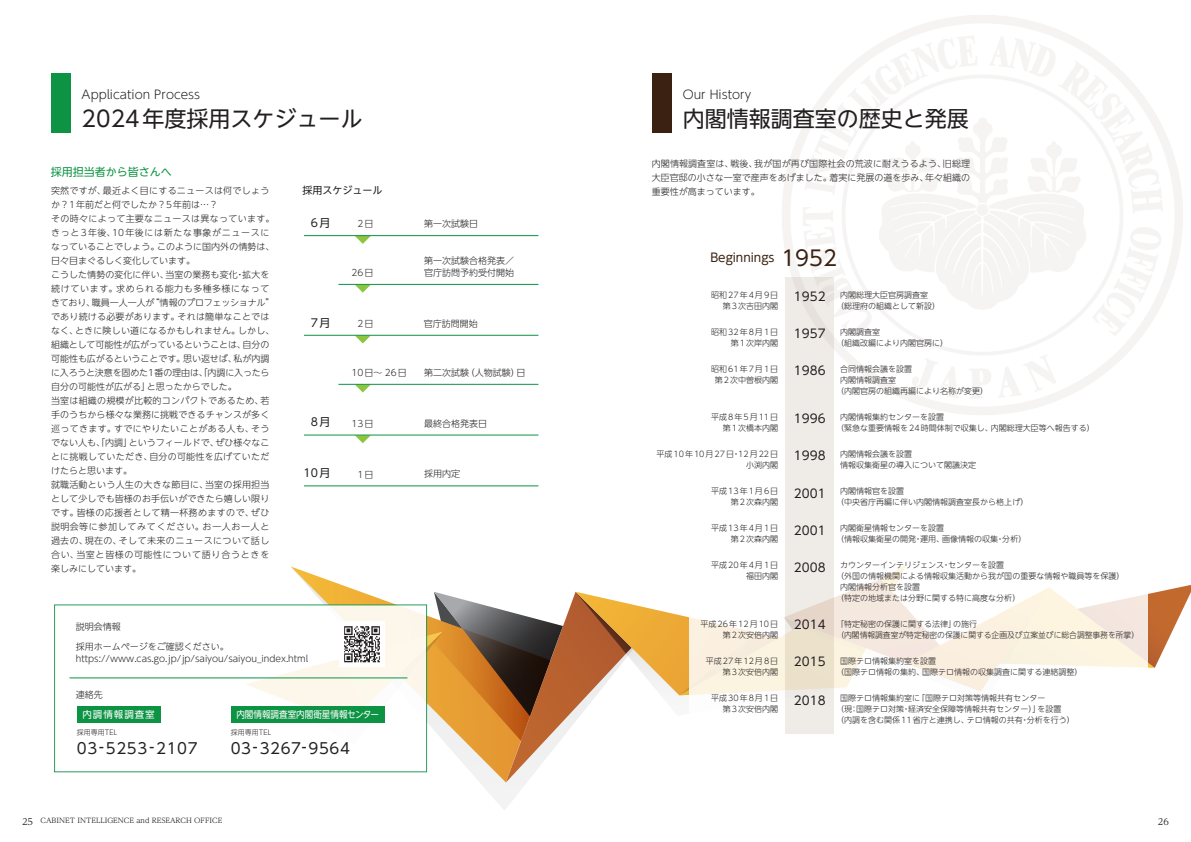
<style>
.page{position:relative;width:1191px;height:842px;background:#fff}
.page>*{position:absolute;margin:0;border:0;box-sizing:border-box;transform-origin:0 0}
.t1{font:22px "UD Shin Go NT Pro";color:#231f20}
.t2{font:15px "UD Shin Go NT Pro";letter-spacing:.04em;color:#231f20}
.t3{font:12px "UD Shin Go NT Pro";color:#231f20}
.t4{font:300 12px "UD Shin Go NT Pro";color:#231f20}
.t5{font:12px "UD Shin Go NT Pro";color:#3a2111}
.t6{font:11px "UD Shin Go NT Pro";color:#0d9344}
.t7{font:11px "UD Shin Go NT Pro";letter-spacing:.125em;color:#231f20}
.t8{font:10px "UD Shin Go NT Pro";color:#231f20}
.t9{font:9.5px "UD Shin Go NT Pro";color:#fff;scale:.9 1}
.t10{font:9.5px "UD Shin Go NT Pro";letter-spacing:.1em;color:#fff}
.t11{font:300 9px/14px "UD Shin Go NT Pro";letter-spacing:.01em;color:#231f20}
.t12{font:300 9px "UD Shin Go NT Pro";letter-spacing:.03em;color:#231f20}
.t13{font:9px "UD Reimin Pro";color:#231f20}
.t14{font:300 8px/11px "UD Shin Go NT Pro";color:#231f20}
.t15{font:300 8px/11px "UD Shin Go NT Pro";letter-spacing:.125em;color:#231f20;text-align:right}
.t16{font:300 8px/11px "UD Shin Go NT Pro";letter-spacing:.06em;color:#231f20;text-align:right}
.t17{font:7px "UD Reimin Pro";color:#231f20}
.t18{font:300 7px "UD Shin Go NT Pro";color:#231f20}
.s1{font-size:21px}
.s2{font-size:9px}
</style>
<div class="page">
<svg style="left:480px;top:782px;width:47px;height:27px"></svg>
<svg style="left:245px;top:566px;width:946px;height:216px"></svg>
<svg style="left:689px;top:555px;width:458px;height:193px"></svg>
<svg style="left:785px;top:278px;width:48px;height:456px;fill:#efebe7"></svg>
<svg style="left:355px;top:236px;width:16px;height:8px"></svg>
<hr style="left:304px;top:235px;width:234px;height:1px;background:#0d9344">
<svg style="left:355px;top:285px;width:16px;height:8px"></svg>
<hr style="left:338px;top:284px;width:200px;height:1px;background:#0d9344">
<svg style="left:355px;top:336px;width:15px;height:7px"></svg>
<hr style="left:304px;top:335px;width:234px;height:1px;background:#0d9344">
<svg style="left:355px;top:435px;width:16px;height:8px"></svg>
<hr style="left:304px;top:434px;width:234px;height:1px;background:#0d9344">
<hr style="left:304px;top:485px;width:234px;height:1px;background:#0d9344">
<svg style="left:355px;top:385px;width:15px;height:7px"></svg>
<hr style="left:338px;top:384px;width:200px;height:1px;background:#0d9344">
<div style="left:54px;top:605px;width:373px;height:167px;background:#fff;border:1px solid #0d9344"></div>
<hr style="left:69px;top:678px;width:338px;height:1px;background:#0d9344">
<div style="left:231px;top:706px;width:153px;height:17px;background:#0d9344"></div>
<div style="left:77px;top:706px;width:83px;height:17px;background:#0d9344"></div>
<div style="left:652px;top:74px;width:20px;height:59px;background:#3a2111"></div>
<div style="left:51px;top:74px;width:20px;height:59px;background:#0d9344"></div>
<img style="left:344px;top:626px;width:36px;height:37px">
<h3 class="t4" style="left:82px;top:84px;width:120px">Application Process</h3>
<h3 class="t4" style="left:683px;top:84px;width:70px">Our History</h3>
<h1 class="t1" style="left:82px;top:101px;width:282px">2024年度採用スケジュール</h1>
<h1 class="t1" style="left:683px;top:101px;width:287px">内閣情報調査室の歴史と発展</h1>
<p class="t11" style="left:652px;top:157px;width:320px">内閣情報調査室は、戦後、我が国が再び国際社会の荒波に耐えうるよう、旧総理大臣官邸の小さな一室で産声をあげました。着実に発展の道を歩み、年々組織の</p>
<p class="t12" style="left:51px;top:184px;width:220px">突然ですが、最近よく目にするニュースは何でしょう</p>
<p class="t11" style="left:652px;top:185px;width:109px">重要性が高まっています。</p>
<p class="t11" style="left:51px;top:198px;width:225px">か？1年前だと何でしたか？5年前は…？<br>その時々によって主要なニュースは異なっています。きっと3年後、10年後には新たな事象がニュースになっていることでしょう。このように国内外の情勢は、日々目まぐるしく変化しています。<br>こうした情勢の変化に伴い、当室の業務も変化・拡大を続けています。求められる能力も多種多様になってきており、職員一人一人が“情報のプロフェッショナル”であり続ける必要があります。それは簡単なことではなく、ときに険しい道になるかもしれません。しかし、組織として可能性が広がっているということは、自分の可能性も広がるということです。思い返せば、私が内調に入ろうと決意を固めた1番の理由は、「内調に入ったら自分の可能性が広がる」と思ったからでした。<br>当室は組織の規模が比較的コンパクトであるため、若手のうちから様々な業務に挑戦できるチャンスが多く巡ってきます。すでにやりたいことがある人も、そうでない人も、「内調」というフィールドで、ぜひ様々なことに挑戦していただき、自分の可能性を広げていただけたらと思います。<br>就職活動という人生の大きな節目に、当室の採用担当として少しでも皆様のお手伝いができたら嬉しい限りです。皆様の応援者として精一杯務めますので、ぜひ説明会等に参加してみてください。お一人お一人と過去の、現在の、そして未来のニュースについて話し合い、当室と皆様の可能性について語り合うときを楽しみにしています。</p>
<p class="t6" style="left:51px;top:162px;width:122px">採用担当者から皆さんへ</p>
<p class="t8" style="left:302px;top:182px;width:81px">採用スケジュール</p>
<p class="t7" style="left:311px;top:214px;width:21px">6月</p>
<p class="t11" style="left:357px;top:217px;width:18px">2日</p>
<p class="t11" style="left:424px;top:216px;width:55px">第一次試験日</p>
<h3 class="t5" style="left:710px;top:247px;width:128px">Beginnings <span class="s1">1952</span></h3>
<p class="t11" style="left:424px;top:254px;width:92px;line-height:12px">第一次試験合格発表／官庁訪問予約受付開始</p>
<p class="t11" style="left:351px;top:265px;width:24px">26日</p>
<p class="t15" style="left:711px;top:289px;width:69px">昭和27年4月9日第3次吉田内閣</p>
<p class="t15" style="left:711px;top:326px;width:69px">昭和32年8月1日第1次岸内閣</p>
<p class="t15" style="left:711px;top:363px;width:69px;text-align:center">昭和61年7月1日第2次中曽根内閣</p>
<p class="t15" style="left:711px;top:411px;width:69px">平成8年5月11日第1次橋本内閣</p>
<p class="t16" style="left:656px;top:448px;width:123px">平成10年10月27日・12月22日小渕内閣</p>
<p class="t15" style="left:711px;top:485px;width:69px">平成13年1月6日第2次森内閣</p>
<p class="t15" style="left:711px;top:522px;width:69px">平成13年4月1日第2次森内閣</p>
<p class="t15" style="left:711px;top:559px;width:69px">平成20年4月1日福田内閣</p>
<p class="t14" style="left:836px;top:289px;width:105px;text-indent:4px">内閣総理大臣官房調査室<br>（総理府の組織として新設）</p>
<p class="t14" style="left:836px;top:326px;width:113px;text-indent:4px">内閣調査室<br>（組織改編により内閣官房に）</p>
<p class="t14" style="left:840px;top:363px;width:73px">合同情報会議を設置</p>
<p class="t14" style="left:840px;top:374px;width:57px">内閣情報調査室</p>
<p class="t14" style="left:836px;top:385px;width:153px">（内閣官房の組織再編により名称が変更）</p>
<p class="t14" style="left:836px;top:411px;width:260px;text-indent:4px">内閣情報集約センターを設置<br>（緊急な重要情報を24時間体制で収集し、内閣総理大臣等へ報告する）</p>
<p class="t14" style="left:840px;top:448px;width:137px">内閣情報会議を設置<br>情報収集衛星の導入について閣議決定</p>
<p class="t14" style="left:836px;top:485px;width:193px;text-indent:4px">内閣情報官を設置<br>（中央省庁再編に伴い内閣情報調査室長から格上げ）</p>
<p class="t14" style="left:836px;top:522px;width:191px;text-indent:4px">内閣衛星情報センターを設置<br>（情報収集衛星の開発・運用、画像情報の収集・分析）</p>
<p class="t14" style="left:840px;top:559px;width:165px">カウンターインテリジェンス・センターを設置</p>
<p class="t14" style="left:836px;top:570px;width:289px">（外国の情報機関による情報収集活動から我が国の重要な情報や職員等を保護）</p>
<p class="t14" style="left:840px;top:581px;width:81px">内閣情報分析官を設置</p>
<p class="t14" style="left:836px;top:592px;width:185px">（特定の地域または分野に関する特に高度な分析）</p>
<p class="t14" style="left:836px;top:618px;width:304px">「特定秘密の保護に関する法律」の施行<br>（内閣情報調査室が特定秘密の保護に関する企画及び立案並びに総合調整事務を所掌）</p>
<p class="t14" style="left:836px;top:655px;width:247px;text-indent:4px">国際テロ情報集約室を設置<br>（国際テロ情報の集約、国際テロ情報の収集調査に関する連絡調整）</p>
<p class="t14" style="left:836px;top:692px;width:240px;text-indent:4px">国際テロ情報集約室に「国際テロ対策等情報共有センター<br>（現：国際テロ対策・経済安全保障等情報共有センター）」を設置<br>（内調を含む関係11省庁と連携し、テロ情報の共有・分析を行う）</p>
<h3 class="t3" style="left:794px;top:287px;width:33px">1952</h3>
<p class="t7" style="left:311px;top:313px;width:21px">7月</p>
<p class="t11" style="left:357px;top:316px;width:18px">2日</p>
<p class="t11" style="left:424px;top:316px;width:55px">官庁訪問開始</p>
<h3 class="t3" style="left:794px;top:324px;width:33px">1957</h3>
<h3 class="t3" style="left:794px;top:361px;width:33px">1986</h3>
<h3 class="t3" style="left:794px;top:409px;width:33px">1996</h3>
<h3 class="t3" style="left:794px;top:445px;width:33px">1998</h3>
<h3 class="t3" style="left:794px;top:484px;width:33px">2001</h3>
<h3 class="t3" style="left:794px;top:520px;width:33px">2001</h3>
<h3 class="t3" style="left:794px;top:557px;width:33px">2008</h3>
<p class="t11" style="left:351px;top:365px;width:57px">10日～ 26日</p>
<p class="t11" style="left:424px;top:365px;width:103px">第二次試験（人物試験）日</p>
<p class="t7" style="left:311px;top:413px;width:21px">8月</p>
<p class="t11" style="left:351px;top:416px;width:24px">13日</p>
<p class="t11" style="left:424px;top:416px;width:64px">最終合格発表日</p>
<p class="t7" style="left:303px;top:464px;width:28px">10月</p>
<p class="t11" style="left:357px;top:467px;width:18px">1日</p>
<p class="t11" style="left:424px;top:467px;width:37px">採用内定</p>
<h3 class="t3" style="left:794px;top:615px;width:33px">2014</h3>
<h3 class="t3" style="left:794px;top:652px;width:33px">2015</h3>
<h3 class="t3" style="left:794px;top:690px;width:33px">2018</h3>
<p class="t16" style="left:700px;top:618px;width:79px">平成26年12月10日第2次安倍内閣</p>
<p class="t15" style="left:706px;top:655px;width:74px">平成27年12月8日第3次安倍内閣</p>
<p class="t15" style="left:711px;top:692px;width:69px">平成30年8月1日第3次安倍内閣</p>
<p class="t11" style="left:76px;top:619px;width:46px">説明会情報</p>
<p class="t11" style="left:76px;top:641px;width:234px;line-height:11.9px">採用ホームページをご確認ください。https://www.cas.go.jp/jp/saiyou/saiyou_index.html</p>
<p class="t11" style="left:76px;top:687px;width:28px">連絡先</p>
<p class="t10" style="left:82px;top:707px;width:74px">内調情報調査室</p>
<p class="t9" style="left:236px;top:707px;width:160px">内閣情報調査室内閣衛星情報センター</p>
<p class="t18" style="left:77px;top:727px;width:42px">採用専用TEL</p>
<p class="t18" style="left:231px;top:727px;width:42px">採用専用TEL</p>
<h2 class="t2" style="left:77px;top:736px;width:122px">03-5253-2107</h2>
<h2 class="t2" style="left:231px;top:736px;width:121px">03-3267-9564</h2>
<p class="t17" style="left:22px;top:815px;width:202px"><span class="s2">25</span> CABINET INTELLIGENCE and RESEARCH OFFICE</p>
<p class="t13" style="left:1157px;top:814px;width:13px">26</p>
</div>
